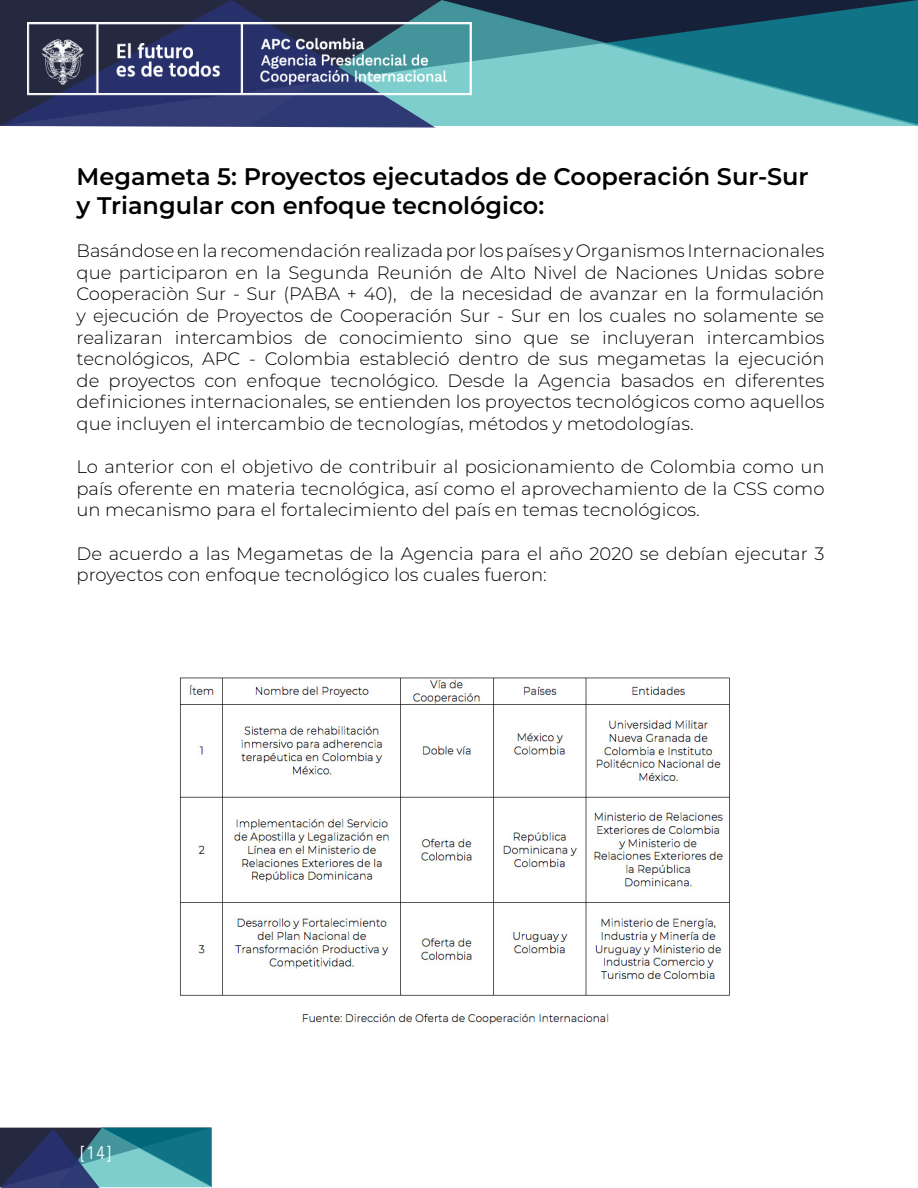
<style>
.page{position:relative;width:918px;height:1188px;background:#fff}
.page>*{position:absolute;margin:0;border:0;box-sizing:border-box;transform-origin:0 0}
.t1{font:600 24px/28.8px "Montserrat";color:#000}
.t2{font:300 18px/21.6px "Montserrat";color:#000;text-align:justify}
.t3{font:18px "Avenir Next Condensed";color:#fff}
</style>
<div class="page">
<svg style="left:0;top:1128px;width:213px;height:60px;background:#396e85"></svg>
<svg style="left:435px;top:0;width:483px;height:126px;background:#428c97"></svg>
<svg style="left:0;top:0;width:435px;height:128px;background:#363f66"></svg>
<img style="left:28px;top:23px;width:444px;height:72px">
<img style="left:179px;top:677px;width:551px;height:348px">
<h1 class="t1" style="left:77px;top:161px;width:734px">Megameta 5: Proyectos ejecutados de Cooperación Sur-Sur y Triangular con enfoque tecnológico:</h1>
<p class="t2" style="left:77px;top:239px;width:749px">Basándose en la recomendación realizada por los países y Organismos Internacionales que participaron en la Segunda Reunión de Alto Nivel de Naciones Unidas sobre Cooperaciòn Sur - Sur (PABA + 40), de la necesidad de avanzar en la formulación y ejecución de Proyectos de Cooperación Sur - Sur en los cuales no solamente se realizaran intercambios de conocimiento sino que se incluyeran intercambios tecnológicos, APC - Colombia estableció dentro de sus megametas la ejecución de proyectos con enfoque tecnológico. Desde la Agencia basados en diferentes definiciones internacionales, se entienden los proyectos tecnológicos como aquellos que incluyen el intercambio de tecnologías, métodos y metodologías.</p>
<p class="t2" style="left:77px;top:455px;width:749px">Lo anterior con el objetivo de contribuir al posicionamiento de Colombia como un país oferente en materia tecnológica, así como el aprovechamiento de la CSS como un mecanismo para el fortalecimiento del país en temas tecnológicos.</p>
<p class="t2" style="left:77px;top:542px;width:749px">De acuerdo a las Megametas de la Agencia para el año 2020 se debían ejecutar 3 proyectos con enfoque tecnológico los cuales fueron:</p>
<p class="t3" style="left:81px;top:1137px;width:32px">[14]</p>
</div>
